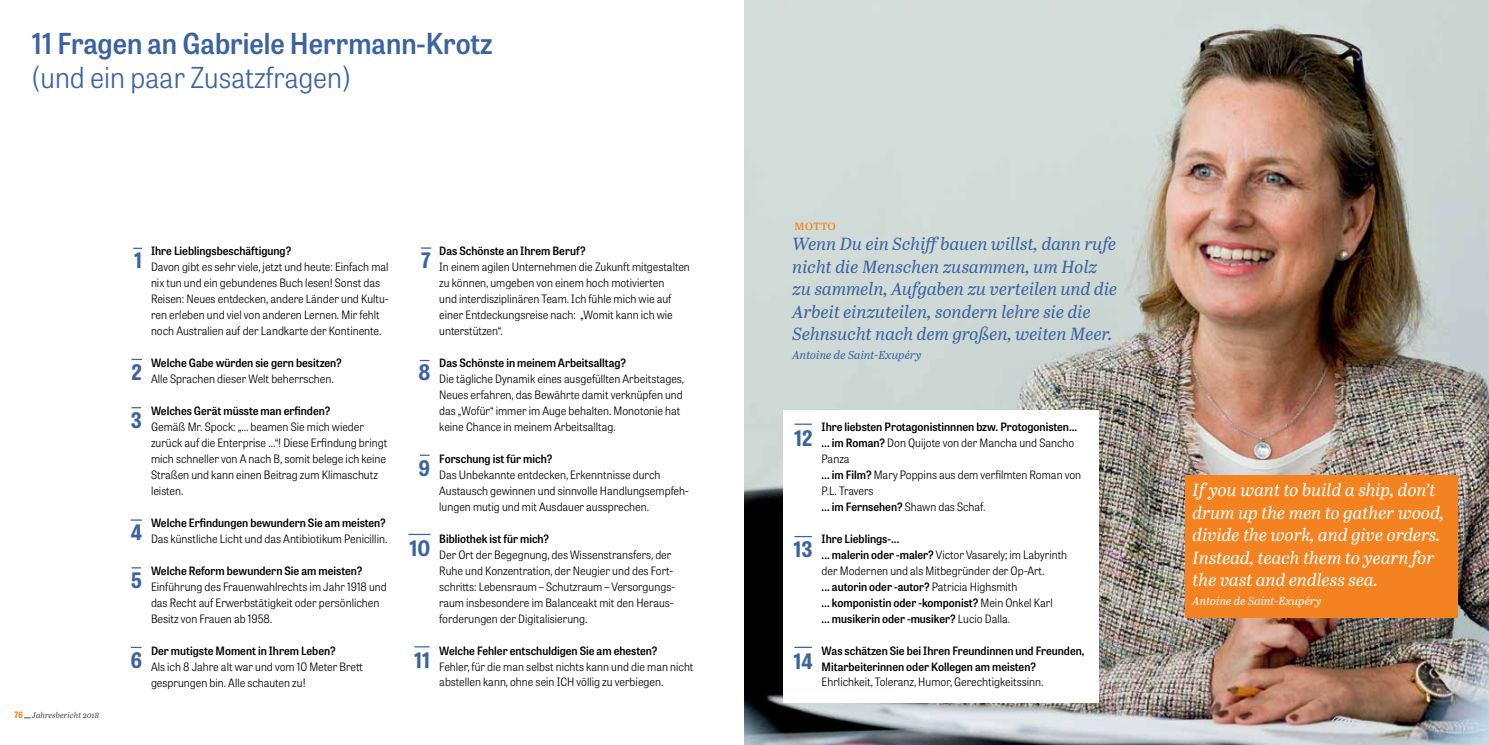
<style>
.page{position:relative;width:1489px;height:745px;background:#fff}
.page>*{position:absolute;margin:0;border:0;box-sizing:border-box;transform-origin:0 0}
.t1{font:600 28.75px "Tablet Gothic Narrow";color:#3b63a2}
.t2{font:300 28.75px "Tablet Gothic Narrow";color:#3b63a2}
.t3{font:700 21.25px "Tablet Gothic Narrow";color:#3b63a2}
.t4{font:italic 17.5px/22.5px "Abril Text";color:#3b63a2}
.t5{font:italic 17.5px/22.5px "Abril Text";color:#fff}
.t6{font:13.75px "Abril Text";letter-spacing:-.01em;color:#f58220}
.t7{font:300 11.5px/16px "Tablet Gothic Narrow";color:#000}
.t8{font:600 11.5px/16px "Tablet Gothic Narrow";color:#000}
.t9{font:italic 11.5px "Abril Text";color:#3b63a2}
.t10{font:italic 11.5px "Abril Text";color:#fff}
.t11{font:italic 8.12px "Abril Text";color:#4d4d4f}
.s1{font-family:"Tablet Gothic Narrow";font-weight:700;font-style:normal;font-size:8.75px;color:#f58220}
.s2{font-weight:600}
.s3{font-weight:300}
</style>
<div class="page">
<svg style="left:133px;top:247px;width:9px;height:2px"></svg>
<svg style="left:131px;top:358px;width:11px;height:2px"></svg>
<svg style="left:420px;top:359px;width:9px;height:2px"></svg>
<svg style="left:408px;top:533px;width:22px;height:1px"></svg>
<svg style="left:414px;top:646px;width:15px;height:1px"></svg>
<img style="left:744px;top:0;width:744px;height:744px">
<div style="left:783px;top:410px;width:315px;height:292px;background:#fff"></div>
<svg style="left:794px;top:423px;width:17px;height:1px"></svg>
<svg style="left:794px;top:536px;width:17px;height:1px"></svg>
<svg style="left:794px;top:646px;width:17px;height:1px"></svg>
<div style="left:1185px;top:475px;width:272px;height:142px;background:#f58220"></div>
<h1 class="t1" style="left:32px;top:23px;width:462px">11 Fragen an Gabriele Herrmann-Krotz</h1>
<h1 class="t2" style="left:32px;top:58px;width:320px">(und ein paar Zusatzfragen)</h1>
<p class="t11" style="left:15px;top:709px;width:86px"><span class="s1">76</span> Jahresbericht 2018</p>
<h2 class="t3" style="left:134px;top:245px;width:10px">1</h2>
<h2 class="t3" style="left:131px;top:357px;width:12px">2</h2>
<h2 class="t3" style="left:131px;top:405px;width:13px">3</h2>
<h2 class="t3" style="left:131px;top:517px;width:13px">4</h2>
<h2 class="t3" style="left:131px;top:565px;width:13px">5</h2>
<h2 class="t3" style="left:130px;top:645px;width:13px">6</h2>
<p class="t8" style="left:151px;top:243px;width:142px">Ihre Lieblingsbeschäftigung?</p>
<p class="t7" style="left:151px;top:258px;width:239px">Davon gibt es sehr viele, jetzt und heute: Einfach mal nix tun und ein gebundenes Buch lesen! Sonst das Reisen: Neues entdecken, andere Länder und Kultu&shy;ren erleben und viel von anderen Lernen. Mir fehlt noch Australien auf der Landkarte der Kontinente.</p>
<p class="t8" style="left:151px;top:354px;width:192px">Welche Gabe würden sie gern besitzen?</p>
<p class="t7" style="left:151px;top:370px;width:184px">Alle Sprachen dieser Welt beherrschen.</p>
<p class="t8" style="left:151px;top:402px;width:181px">Welches Gerät müsste man erfinden?</p>
<p class="t7" style="left:151px;top:418px;width:238px">Gemäß Mr. Spock: „… beamen Sie mich wieder zurück auf die Enterprise ...“! Diese Erfindung bringt mich schneller von A nach B, somit belege ich keine Straßen und kann einen Beitrag zum Klimaschutz leisten.</p>
<p class="t8" style="left:151px;top:514px;width:236px">Welche Erfindungen bewundern Sie am meisten?</p>
<p class="t7" style="left:151px;top:530px;width:238px">Das künstliche Licht und das Antibiotikum Penicillin.</p>
<p class="t8" style="left:151px;top:561px;width:213px">Welche Reform bewundern Sie am meisten?</p>
<p class="t7" style="left:151px;top:577px;width:237px">Einführung des Frauenwahlrechts im Jahr 1918 und das Recht auf Erwerbstätigkeit oder persönlichen<br>Besitz von Frauen ab 1958.</p>
<p class="t8" style="left:151px;top:641px;width:186px">Der mutigste Moment in Ihrem Leben?</p>
<p class="t7" style="left:151px;top:657px;width:213px">Als ich 8 Jahre alt war und vom 10 Meter Brett gesprungen bin. Alle schauten zu!</p>
<h2 class="t3" style="left:421px;top:245px;width:11px">7</h2>
<h2 class="t3" style="left:418px;top:357px;width:13px">8</h2>
<h2 class="t3" style="left:418px;top:453px;width:13px">9</h2>
<h2 class="t3" style="left:409px;top:533px;width:22px">10</h2>
<h2 class="t3" style="left:414px;top:645px;width:18px">11</h2>
<p class="t8" style="left:439px;top:243px;width:148px">Das Schönste an Ihrem Beruf?</p>
<p class="t7" style="left:439px;top:259px;width:252px">In einem agilen Unternehmen die Zukunft mitgestalten zu können, umgeben von einem hoch motivierten<br>und interdisziplinären Team. Ich fühle mich wie auf einer Entdeckungsreise nach: „Womit kann ich wie unterstützen“.</p>
<p class="t8" style="left:439px;top:354px;width:188px">Das Schönste in meinem Arbeitsalltag?</p>
<p class="t7" style="left:439px;top:370px;width:246px">Die tägliche Dynamik eines ausgefüllten Arbeitstages, Neues erfahren, das Bewährte damit verknüpfen und das „Wofür“ immer im Auge behalten. Monotonie hat keine Chance in meinem Arbeitsalltag.</p>
<p class="t8" style="left:439px;top:450px;width:115px">Forschung ist für mich?</p>
<p class="t7" style="left:439px;top:466px;width:251px">Das Unbekannte entdecken, Erkenntnisse durch<br>Austausch gewinnen und sinnvolle Handlungsempfeh&shy;lungen mutig und mit Ausdauer aussprechen.</p>
<p class="t8" style="left:439px;top:530px;width:111px">Bibliothek ist für mich?</p>
<p class="t7" style="left:439px;top:545px;width:237px">Der Ort der Begegnung, des Wissenstransfers, der Ruhe und Konzentration, der Neugier und des Fort&shy;schritts: Lebensraum – Schutzraum – Versorgungs&shy;raum insbesondere im Balanceakt mit den Heraus&shy;forderungen der Digitalisierung.</p>
<p class="t8" style="left:439px;top:641px;width:220px">Welche Fehler entschuldigen Sie am ehesten?</p>
<p class="t7" style="left:439px;top:657px;width:256px">Fehler, für die man selbst nichts kann und die man nicht abstellen kann, ohne sein ICH völlig zu verbiegen.</p>
<p class="t6" style="left:794px;top:215px;width:44px">motto</p>
<h3 class="t4" style="left:792px;top:232px;width:326px">Wenn Du ein Schiff bauen willst, dann rufe nicht die Menschen zusammen, um Holz zu sammeln, Aufgaben zu verteilen und die Arbeit einzuteilen, sondern lehre sie die Sehnsucht nach dem großen, weiten Meer.</h3>
<p class="t9" style="left:792px;top:346px;width:130px">Antoine de Saint-Exupéry</p>
<h2 class="t3" style="left:794px;top:422px;width:20px">12</h2>
<h2 class="t3" style="left:793px;top:534px;width:21px">13</h2>
<h2 class="t3" style="left:793px;top:646px;width:21px">14</h2>
<p class="t7" style="left:821px;top:418px;width:261px"><span class="s2">Ihre liebsten Protagonistinnnen bzw. Protogonisten... … im Roman?</span> Don Quijote von der Mancha und Sancho Panza<br><span class="s2">… im Film?</span> Mary Poppins aus dem verfilmten Roman von P.L. Travers<br><span class="s2">… im Fernsehen?</span> Shawn das Schaf.</p>
<p class="t8" style="left:821px;top:530px;width:247px">Ihre Lieblings-…<br>... malerin oder -maler? <span class="s3">Victor Vasarely; im Labyrinth der Modernen und als Mitbegründer der Op-Art.<br></span>... autorin oder -autor? <span class="s3">Patricia Highsmith<br></span>… komponistin oder -komponist? <span class="s3">Mein Onkel Karl<br></span>… musikerin oder -musiker? <span class="s3">Lucio Dalla.</span></p>
<p class="t8" style="left:821px;top:641px;width:264px">Was schätzen Sie bei Ihren Freundinnen und Freunden,<br>Mitarbeiterinnen oder Kollegen am meisten?</p>
<p class="t7" style="left:821px;top:673px;width:223px">Ehrlichkeit, Toleranz, Humor, Gerechtigkeitssinn.</p>
<h3 class="t5" style="left:1192px;top:477px;width:253px">If you want to build a ship, don’t drum up the men to gather wood, divide the work, and give orders.<br>Instead, teach them to yearn for the vast and endless sea.</h3>
<p class="t10" style="left:1192px;top:592px;width:130px">Antoine de Saint-Exupéry</p>
</div>
